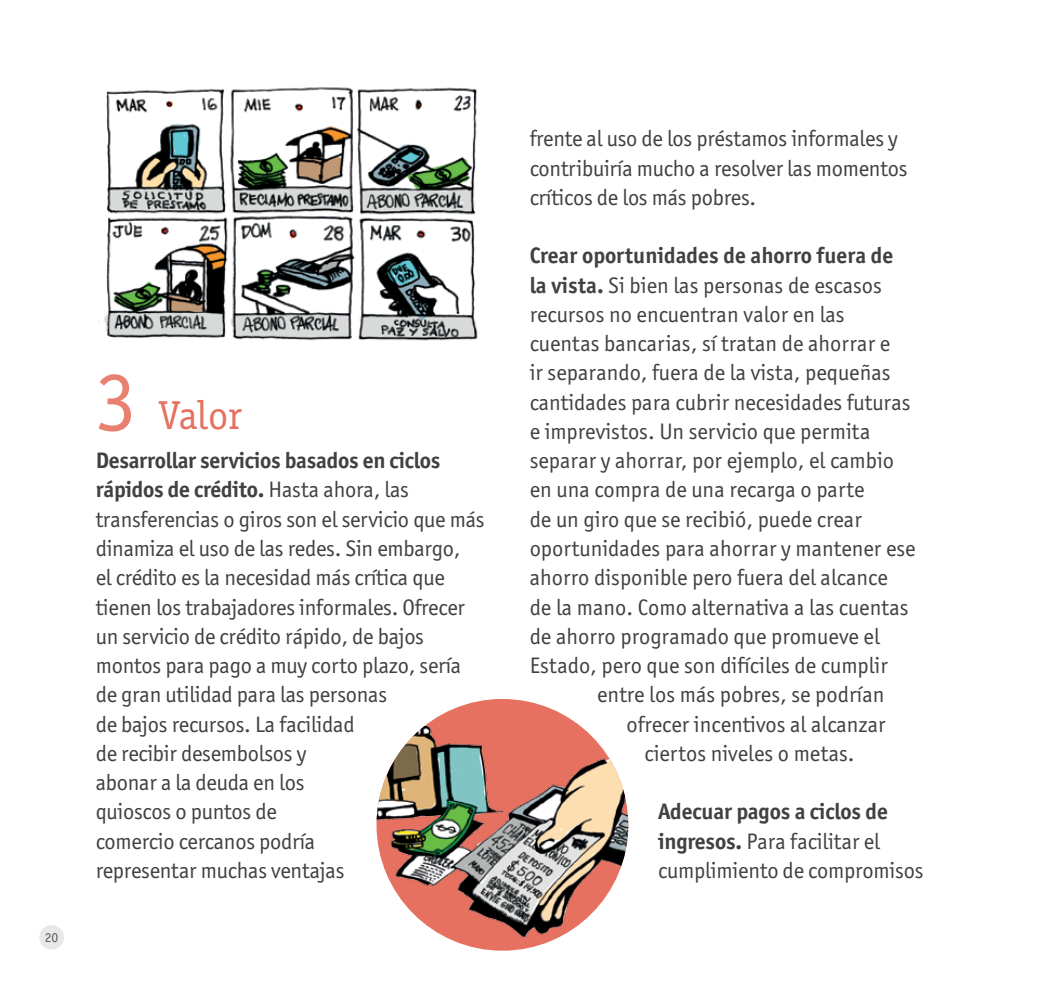
<style>
.page{position:relative;width:1053px;height:989px;background:#fff}
.page>*{position:absolute;margin:0;border:0;box-sizing:border-box;transform-origin:0 0}
.t1{font:40.5px "Officina Ser ITC Std";color:#e67160}
.t2{font:22.5px/29.2px "Officina Sans ITC Std";color:#414042}
.t3{font:13.5px "Officina Serif";color:#58595b}
.s1{font-family:"Officina Sans ITC Std";font-size:85.5px;color:#e88172}
.s2{font-weight:700}
</style>
<div class="page">
<div style="left:39px;top:925px;width:25px;height:24px;background:#e8e8e7;border-radius:50%"></div>
<img style="left:376px;top:701px;width:252px;height:249px">
<img style="left:98px;top:87px;width:380px;height:254px">
<p class="t3" style="left:45px;top:929px;width:15px">20</p>
<h1 class="t1" style="left:94px;top:392px;width:149px"><span class="s1">3</span> Valor</h1>
<p class="t2" style="left:96px;top:446px;width:390px"><span class="s2">Desarrollar servicios basados en ciclos rápidos de crédito.</span> Hasta ahora, las transferencias o giros son el servicio que más dinamiza el uso de las redes. Sin embargo,<br>el crédito es la necesidad más crítica que tienen los trabajadores informales. Ofrecer un servicio de crédito rápido, de bajos montos para pago a muy corto plazo, sería de gran utilidad para las personas<br>de bajos recursos. La facilidad<br>de recibir desembolsos y<br>abonar a la deuda en los<br>quioscos o puntos de<br>comercio cercanos podría<br>representar muchas ventajas</p>
<p class="t2" style="left:529px;top:124px;width:379px">frente al uso de los préstamos informales y contribuiría mucho a resolver las momentos críticos de los más pobres.</p>
<p class="t2" style="left:529px;top:241px;width:387px"><span class="s2">Crear oportunidades de ahorro fuera de la vista.</span> Si bien las personas de escasos recursos no encuentran valor en las cuentas bancarias, sí tratan de ahorrar e<br>ir separando, fuera de la vista, pequeñas cantidades para cubrir necesidades futuras e imprevistos. Un servicio que permita separar y ahorrar, por ejemplo, el cambio en una compra de una recarga o parte<br>de un giro que se recibió, puede crear oportunidades para ahorrar y mantener ese ahorro disponible pero fuera del alcance<br>de la mano. Como alternativa a las cuentas de ahorro programado que promueve el Estado, pero que son difíciles de cumplir</p>
<p class="t2" style="left:597px;top:680px;width:289px">entre los más pobres, se podrían</p>
<p class="t2" style="left:626px;top:709px;width:261px">ofrecer incentivos al alcanzar</p>
<p class="t2" style="left:644px;top:738px;width:212px">ciertos niveles o metas.</p>
<p class="t2" style="left:658px;top:797px;width:267px"><span class="s2">Adecuar pagos a ciclos de ingresos.</span> Para facilitar el cumplimiento de compromisos</p>
</div>
